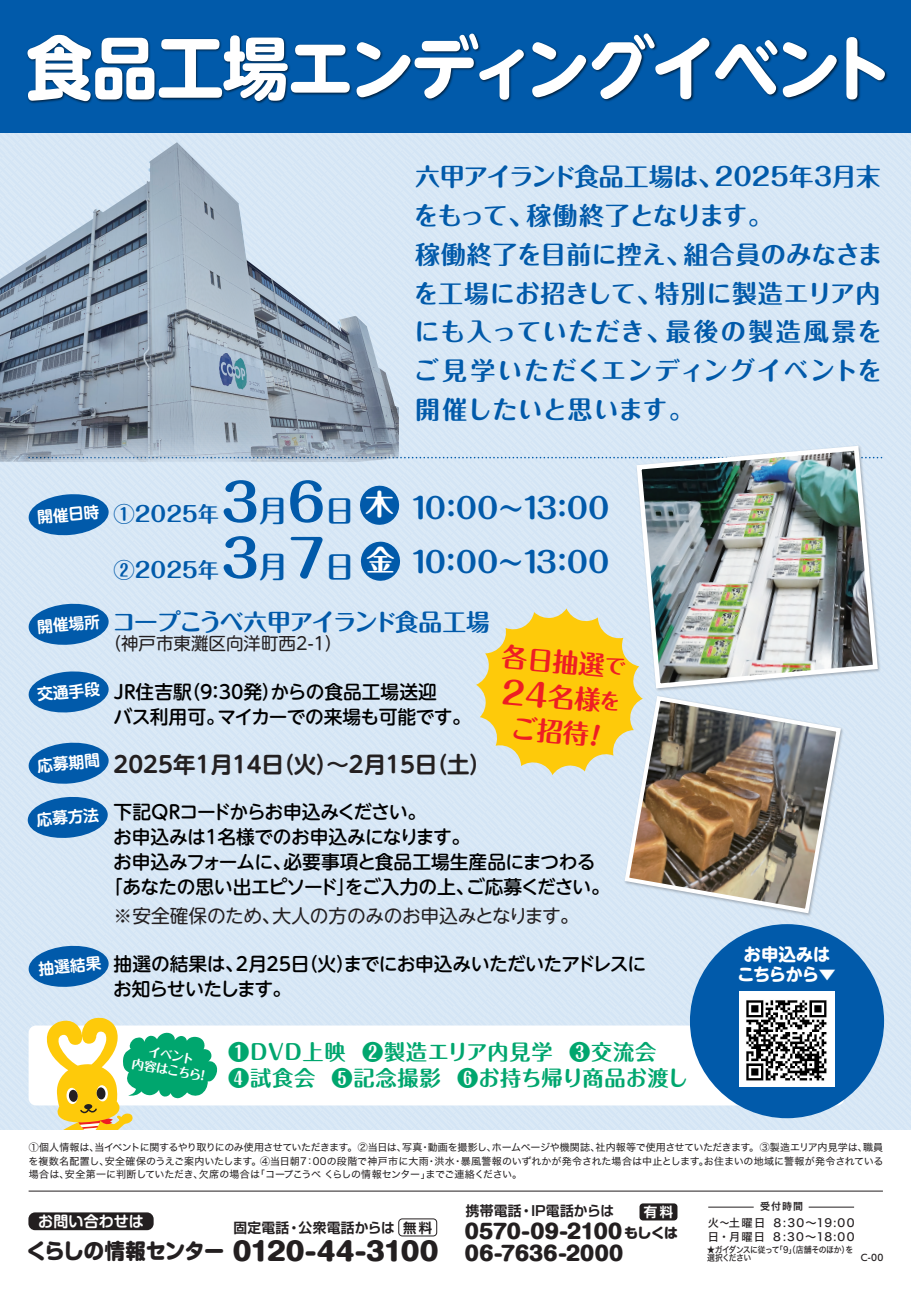
<style>
.page{position:relative;width:911px;height:1290px;background:#fff}
.page>*{position:absolute;margin:0;border:0;box-sizing:border-box;transform-origin:0 0}
.t1{font:700 68.75px "UD Shin M Go Pro";letter-spacing:-.06em;color:#fff}
.t2{font:700 31.5px "Maru Fo Pro";color:#ee1d23}
.t3{font:700 28.75px "Maru Fo Pro";letter-spacing:-.105em;color:#015aaa}
.t4{font:700 26.25px "Maru Fo Pro";color:#ee1d23}
.t5{font:700 25px/38.8px "Maru Fo Pro";letter-spacing:.01em;color:#015aaa}
.t6{font:800 25px "Shin M Go Pro";letter-spacing:-.055em;color:#231f20;scale:1.2 1}
.t7{font:700 23.75px "Maru Fo Pro";letter-spacing:-.065em;color:#015aaa}
.t8{font:700 22.5px "UD Shin M Go Pro De";color:#231f20}
.t9{font:700 21.25px/26.2px "Maru Fo Pro";letter-spacing:.035em;color:#00a66e}
.t10{font:700 21.25px "Maru Fo Pro";color:#015aaa}
.t11{font:800 19.75px/21.6px "Shin M Go Pro";letter-spacing:-.02em;color:#231f20;scale:1.15 1}
.t12{font:500 18.75px/25px "UD Shin M Go Pro";letter-spacing:-.03em;color:#000}
.t13{font:18.75px "UD Shin M Go Pro";letter-spacing:-.015em;color:#231f20}
.t14{font:500 18.75px "UD Shin M Go Pro";letter-spacing:-.065em;color:#000}
.t15{font:17.5px "UD Shin M Go Pro";color:#231f20}
.t16{font:700 17.5px/20px "UD Shin M Go Pro";letter-spacing:-.04em;color:#fff;text-align:center}
.t17{font:700 15.75px "Shin M Go Pro De";color:#fff}
.t18{font:700 15px "Shin M Go Pro De";letter-spacing:.005em;color:#fff}
.t19{font:700 13.75px "Shin Go Pro De";letter-spacing:.015em;color:#231f20}
.t20{font:800 13.75px "Shin M Go Pro";color:#231f20}
.t21{font:700 13.38px "Shin Go Pro De";color:#fff}
.t22{font:700 12.5px/14.4px "Maru Fo Pro";color:#fff;text-align:center}
.t23{font:11.25px/13.8px "Hira Kaku Std W5";letter-spacing:.11em;color:#231f20}
.t24{font:10px/13.8px "Hira Kaku Std W4";letter-spacing:-.03em;color:#231f20;text-align:justify}
.t25{font:10px "Hira Kaku Std W6";color:#231f20}
.t26{font:500 9px "UD Shin Go Pro";color:#231f20}
.t27{font:8.75px "Hira Kaku Std W5";letter-spacing:-.065em;color:#231f20;scale:.9 1}
.s1{font-size:51.5px}
.s2{font-size:29.88px}
.s3{color:#fff}
.s4{font-size:27.88px}
.s5{font-size:21px}
.s6{font-size:26.25px}
.s7{font-size:13.38px}
.s8{font-size:21.25px}
</style>
<div class="page">
<div style="left:0;top:0;width:911px;height:1130px;background:#d9e8f6"></div>
<div style="left:0;top:0;width:911px;height:132px;background:#015aaa"></div>
<div style="left:28px;top:1212px;width:126px;height:18px;background:#231f20;border-radius:7px"></div>
<div style="left:398px;top:1218px;width:39px;height:18px;border:1px solid #231f20;border-radius:4px"></div>
<div style="left:639px;top:1203px;width:38px;height:17px;background:#231f20;border-radius:4px"></div>
<hr style="left:708px;top:1207px;width:45px;height:1px;background:#231f20">
<hr style="left:808px;top:1207px;width:46px;height:1px;background:#231f20">
<hr style="left:29px;top:1191px;width:854px;height:1px;background:#231f20">
<img style="left:27px;top:33px;width:861px;height:71px">
<svg style="left:28px;top:494px;width:81px;height:42px"></svg>
<svg style="left:27px;top:796px;width:81px;height:42px"></svg>
<svg style="left:28px;top:945px;width:81px;height:42px"></svg>
<svg style="left:28px;top:603px;width:81px;height:42px"></svg>
<svg style="left:28px;top:671px;width:81px;height:42px"></svg>
<svg style="left:28px;top:742px;width:81px;height:42px"></svg>
<svg style="left:400px;top:457px;width:234px;height:1px"></svg>
<div style="left:29px;top:1025px;width:815px;height:80px;background:#fff;border-radius:7px"></div>
<div style="left:690px;top:924px;width:194px;height:194px;background:#015aaa;border-radius:50%"></div>
<div style="left:739px;top:991px;width:96px;height:96px;background:#fff"></div>
<img style="left:746px;top:1000px;width:81px;height:81px">
<svg style="left:736px;top:933px;width:105px;height:8px"></svg>
<svg style="left:44px;top:1017px;width:174px;height:113px"></svg>
<svg style="left:360px;top:485px;width:40px;height:40px"></svg>
<svg style="left:360px;top:541px;width:40px;height:40px"></svg>
<img style="left:0;top:142px;width:399px;height:320px">
<img style="left:634px;top:446px;width:246px;height:245px">
<img style="left:624px;top:695px;width:219px;height:220px">
<svg style="left:476px;top:608px;width:167px;height:167px"></svg>
<h1 class="t1" style="left:26px;top:12px;width:869px">食品工場エンディングイベント</h1>
<h3 class="t5" style="left:413px;top:154px;width:471px">六甲アイランド食品工場は、2025年3月末をもって、稼働終了となります。<br>稼働終了を目前に控え、組合員のみなさまを工場にお招きして、特別に製造エリア内にも入っていただき、最後の製造風景をご見学いただくエンディングイベントを開催したいと思います。</h3>
<h3 class="t17" style="left:36px;top:504px;width:64px;rotate:-5deg">開催日時</h3>
<h3 class="t17" style="left:36px;top:614px;width:64px;rotate:-5deg">開催場所</h3>
<h3 class="t17" style="left:36px;top:681px;width:64px;rotate:-5deg">交通手段</h3>
<h3 class="t17" style="left:36px;top:753px;width:64px;rotate:-5deg">応募期間</h3>
<h3 class="t17" style="left:35px;top:807px;width:64px;rotate:-5deg">応募方法</h3>
<h3 class="t17" style="left:37px;top:956px;width:64px;rotate:-5deg">抽選結果</h3>
<h3 class="t3" style="left:221px;top:485px;width:390px"><span class="s1">3</span><span class="s2">月</span><span class="s1">6</span><span class="s2">日</span><span class="s3">木</span> 10：00<span class="s4">～</span>13：00</h3>
<h3 class="t10" style="left:114px;top:497px;width:107px">①2025年</h3>
<h3 class="t3" style="left:221px;top:539px;width:390px"><span class="s1">3</span><span class="s2">月</span><span class="s1">7</span><span class="s2">日</span><span class="s3">金</span> 10：00<span class="s4">～</span>13：00</h3>
<h3 class="t10" style="left:114px;top:553px;width:107px">②2025年</h3>
<h3 class="t7" style="left:112px;top:603px;width:379px">コープこうべ六甲アイランド食品工場</h3>
<h3 class="t15" style="left:104px;top:629px;width:239px">（神戸市東灘区向洋町西2-1）</h3>
<h3 class="t12" style="left:109px;top:678px;width:363px">ＪＲ住吉駅（9：30発）からの食品工場送迎<br>バス利用可。マイカーでの来場も可能です。</h3>
<h3 class="t8" style="left:114px;top:746px;width:379px">2025年1月14日（火）～2月15日（土）</h3>
<h3 class="t4" style="left:503px;top:636px;width:126px;rotate:5deg">各日抽選<span class="s5">で</span></h3>
<h2 class="t2" style="left:504px;top:667px;width:120px;rotate:5deg">24<span class="s6">名様</span><span class="s5">を</span></h2>
<h3 class="t14" style="left:114px;top:797px;width:314px">下記ＱＲコードからお申込みください。</h3>
<h3 class="t12" style="left:113px;top:823px;width:358px">お申込みは１名様でのお申込みになります。</h3>
<h3 class="t12" style="left:113px;top:848px;width:484px">お申込みフォームに、必要事項と食品工場生産品にまつわる</h3>
<h3 class="t12" style="left:104px;top:873px;width:507px">「あなたの思い出エピソード」をご入力の上、ご応募ください。</h3>
<h3 class="t13" style="left:114px;top:900px;width:467px">※安全確保のため、大人の方のみのお申込みとなります。</h3>
<h3 class="t12" style="left:113px;top:950px;width:534px">抽選の結果は、2月25日（火）までにお申込みいただいたアドレスにお知らせいたします。</h3>
<p class="t22" style="left:136px;top:1040px;width:80px;rotate:10deg">イベント<br>内容はこちら！</p>
<h3 class="t9" style="left:228px;top:1036px;width:462px">❶DVD上映 ❷製造エリア内見学 ❸交流会<br>❹試食会 ❺記念撮影 ❻お持ち帰り商品お渡し</h3>
<h3 class="t16" style="left:737px;top:943px;width:100px">お申込みはこちらから▼</h3>
<p class="t24" style="left:28px;top:1140px;width:856px">①個人情報は、当イベントに関するやり取りにのみ使用させていただきます。②当日は、写真・動画を撮影し、ホームページや機関誌、社内報等で使用させていただきます。③製造エリア内見学は、職員を複数名配置し、安全確保のうえご案内いたします。④当日朝7：00の段階で神戸市に大雨・洪水・暴風警報のいずれかが発令された場合は中止とします。お住まいの地域に警報が発令されている場合は、安全第一に判断していただき、欠席の場合は「コープこうべ くらしの情報センター」までご連絡ください。</p>
<p class="t23" style="left:708px;top:1216px;width:148px">火～土曜日 ８:30～19:00日・月曜日 8:30～18:00</p>
<p class="t27" style="left:707px;top:1243px;width:164px">★ガイダンスに従って「9（店舗そのほか）を</p>
<p class="t25" style="left:760px;top:1199px;width:45px">受付時間</p>
<h3 class="t19" style="left:466px;top:1200px;width:150px">携帯電話・IP電話からは</h3>
<h3 class="t11" style="left:464px;top:1218px;width:140px">0570-09-2100<br>06-7636-2000</h3>
<h3 class="t20" style="left:624px;top:1221px;width:55px">もしくは</h3>
<h3 class="t21" style="left:644px;top:1201px;width:31px">有料</h3>
<h3 class="t18" style="left:38px;top:1209px;width:107px">お問い合わせは</h3>
<h3 class="t19" style="left:234px;top:1216px;width:200px">固定電話・公衆電話からは <span class="s7">無料</span></h3>
<h3 class="t6" style="left:26px;top:1231px;width:345px"><span class="s8">くらしの情報センター</span> 0120-44-3100</h3>
<p class="t27" style="left:788px;top:1243px;width:10px">」</p>
<p class="t27" style="left:707px;top:1251px;width:50px">選択ください</p>
<p class="t26" style="left:861px;top:1251px;width:24px">C-00</p>
</div>
